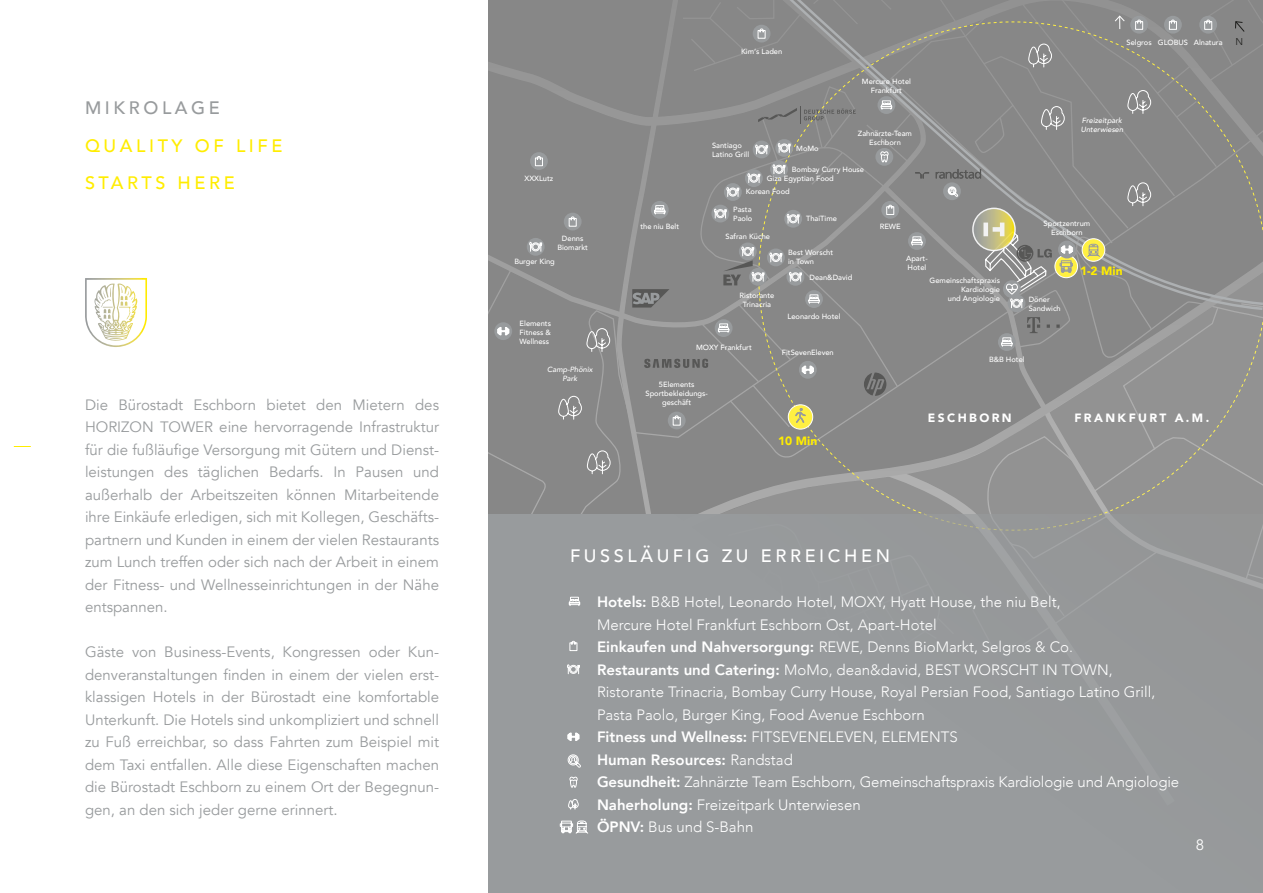
<style>
.page{position:relative;width:1263px;height:893px;background:#fff}
.page>*{position:absolute;margin:0;border:0;box-sizing:border-box;transform-origin:0 0}
.t1{font:500 18px/37.5px "Avenir";letter-spacing:.2em;color:#ffed00}
.t2{font:500 18px "Avenir";letter-spacing:.2em;color:#fff}
.t3{font:500 18px "Avenir";letter-spacing:.2em;color:#989b9d}
.t4{font:15px/22.5px "Avenir";color:#989b9d;text-align:justify}
.t5{font:300 15px/22.5px "Avenir";color:#fff}
.t6{font:800 15px "Avenir";color:#fff}
.t7{font:15px "Avenir";color:#fff}
.t8{font:900 12px "Avenir";letter-spacing:.2em;color:#fff}
.t9{font:900 12px "Avenir";color:#ffed00}
.t10{font:300 9.9px "Avenir";color:#1d1d1b}
.t11{font:500 7.5px/9px "Avenir";color:#fff;text-align:center}
.t12{font:italic 500 7.5px/9px "Avenir";color:#fff}
.s1{font-weight:800}
.s2{font-weight:300}
</style>
<div class="page">
<div style="left:488px;top:0;width:144px;height:311px;background:#878787"></div>
<div style="left:527px;top:238px;width:18px;height:18px;background:#989b9d;border-radius:50%"></div>
<svg style="left:529px;top:242px;width:13px;height:10px"></svg>
<div style="left:564px;top:213px;width:18px;height:17px;background:#989b9d;border-radius:50%"></div>
<svg style="left:569px;top:216px;width:8px;height:11px"></svg>
<div style="left:530px;top:152px;width:18px;height:18px;background:#989b9d;border-radius:50%"></div>
<svg style="left:535px;top:156px;width:8px;height:10px"></svg>
<div style="left:488px;top:266px;width:123px;height:248px;background:#878787"></div>
<svg style="left:85px;top:278px;width:62px;height:69px"></svg>
<div style="left:488px;top:514px;width:775px;height:379px;background:#989b9d"></div>
<svg style="left:567px;top:664px;width:13px;height:10px"></svg>
<svg style="left:569px;top:776px;width:9px;height:12px"></svg>
<svg style="left:568px;top:597px;width:12px;height:9px"></svg>
<svg style="left:567px;top:754px;width:14px;height:14px"></svg>
<svg style="left:568px;top:799px;width:11px;height:11px"></svg>
<svg style="left:569px;top:641px;width:8px;height:10px"></svg>
<svg style="left:567px;top:733px;width:12px;height:8px"></svg>
<svg style="left:560px;top:821px;width:28px;height:13px"></svg>
<svg style="left:632px;top:0;width:631px;height:589px;background:#8d8e8d"></svg>
<svg style="left:14px;top:446px;width:17px;height:1px"></svg>
<p class="t3" style="left:85px;top:92px;width:136px">MIKROLAGE</p>
<p class="t1" style="left:85px;top:126px;width:199px">QUALITY OF LIFE<br>STARTS HERE</p>
<p class="t4" style="left:85px;top:394px;width:355px">Die Bürostadt Eschborn bietet den Mietern des HORIZON TOWER eine hervorragende Infrastruktur für die fußläufige Versorgung mit Gütern und Dienst&shy;leistungen des täglichen Bedarfs. In Pausen und außerhalb der Arbeitszeiten können Mitarbeitende ihre Einkäufe erledigen, sich mit Kollegen, Geschäfts&shy;partnern und Kunden in einem der vielen Restaurants zum Lunch treffen oder sich nach der Arbeit in einem der Fitness- und Wellnesseinrichtungen in der Nähe entspannen.</p>
<p class="t4" style="left:85px;top:641px;width:356px">Gäste von Business-Events, Kongressen oder Kun&shy;denveranstaltungen finden in einem der vielen erst&shy;klassigen Hotels in der Bürostadt eine komfortable Unterkunft. Die Hotels sind unkompliziert und schnell zu Fuß erreichbar, so dass Fahrten zum Beispiel mit dem Taxi entfallen. Alle diese Eigenschaften machen die Bürostadt Eschborn zu einem Ort der Begegnun&shy;gen, an den sich jeder gerne erinnert.</p>
<p class="t11" style="left:524px;top:174px;width:30px">XXXLutz</p>
<p class="t11" style="left:557px;top:234px;width:32px">Denns<br>Biomarkt</p>
<p class="t11" style="left:514px;top:257px;width:42px">Burger King</p>
<p class="t11" style="left:520px;top:318px;width:33px;text-align:justify">Elements Fitness &amp; Wellness</p>
<p class="t12" style="left:547px;top:365px;width:47px;text-align:center">Camp-Phönix<br>Park</p>
<p class="t11" style="left:640px;top:221px;width:40px">the niu Belt</p>
<p class="t11" style="left:741px;top:47px;width:43px">Kim‘s Laden</p>
<p class="t11" style="left:712px;top:140px;width:39px;text-align:left">Santiago<br>Latino Grill</p>
<p class="t11" style="left:796px;top:144px;width:24px">MoMo</p>
<p class="t11" style="left:862px;top:76px;width:51px">Mercure Hotel<br>Frankfurt</p>
<p class="t11" style="left:858px;top:128px;width:56px">Zahnärzte-Team<br>Eschborn</p>
<p class="t11" style="left:792px;top:164px;width:74px">Bombay Curry House</p>
<p class="t11" style="left:767px;top:173px;width:69px">Giza Egyptian Food</p>
<p class="t11" style="left:746px;top:187px;width:46px">Korean Food</p>
<p class="t11" style="left:733px;top:205px;width:21px;text-align:left">Pasta<br>Paolo</p>
<p class="t11" style="left:725px;top:231px;width:46px">Safran Küche</p>
<p class="t11" style="left:806px;top:214px;width:32px">ThaiTime</p>
<p class="t11" style="left:880px;top:222px;width:22px">REWE</p>
<p class="t11" style="left:1126px;top:37px;width:98px">Selgros GLOBUS Alnatura</p>
<p class="t12" style="left:1081px;top:116px;width:44px">Freizeitpark<br>Unterwiesen</p>
<p class="t11" style="left:1043px;top:219px;width:48px">Sportzentrum<br>Eschborn</p>
<p class="t11" style="left:788px;top:248px;width:47px;text-align:left">Best Worscht in Town</p>
<p class="t11" style="left:906px;top:253px;width:23px;text-align:left">Apart-<br>Hotel</p>
<p class="t11" style="left:809px;top:272px;width:44px">Dean&amp;David</p>
<p class="t11" style="left:930px;top:275px;width:72px;text-align:right">Gemeinschaftspraxis<br>Kardiologie<br>und Angiologie</p>
<p class="t11" style="left:740px;top:290px;width:36px">Ristorante<br>Trinacria</p>
<p class="t11" style="left:1029px;top:295px;width:34px;text-align:left">Döner<br>Sandwich</p>
<p class="t11" style="left:696px;top:342px;width:57px">MOXY Frankfurt</p>
<p class="t11" style="left:787px;top:312px;width:55px">Leonardo Hotel</p>
<p class="t11" style="left:782px;top:347px;width:53px">FitSevenEleven</p>
<p class="t11" style="left:989px;top:355px;width:37px">B&amp;B Hotel</p>
<p class="t9" style="left:1080px;top:261px;width:44px">1-2 Min</p>
<p class="t11" style="left:645px;top:380px;width:64px">5Elements<br>Sportbekleidungs&shy;geschäft</p>
<p class="t9" style="left:778px;top:431px;width:41px">10 Min</p>
<p class="t8" style="left:928px;top:408px;width:85px">ESCHBORN</p>
<p class="t8" style="left:1074px;top:408px;width:136px">FRANKFURT A.M.</p>
<p class="t10" style="left:1235px;top:35px;width:9px">N</p>
<p class="t2" style="left:570px;top:540px;width:321px">FUSSLÄUFIG ZU ERREICHEN</p>
<p class="t5" style="left:597px;top:591px;width:465px;text-indent:-27px"><span class="s1">• Hotels:</span> B&amp;B Hotel, Leonardo Hotel, MOXY, Hyatt House, the niu Belt,<br>Mercure Hotel Frankfurt Eschborn Ost, Apart-Hotel</p>
<p class="t5" style="left:570px;top:636px;width:505px"><span class="s1">• Einkaufen und Nahversorgung:</span> REWE, Denns BioMarkt, Selgros &amp; Co.</p>
<p class="t5" style="left:597px;top:658px;width:560px;text-indent:-27px"><span class="s1">• Restaurants und Catering:</span> MoMo, dean&amp;david, BEST WORSCHT IN TOWN,<br>Ristorante Trinacria, Bombay Curry House, Royal Persian Food, Santiago Latino Grill,<br>Pasta Paolo, Burger King, Food Avenue Eschborn</p>
<p class="t5" style="left:570px;top:726px;width:389px"><span class="s1">• Fitness und Wellness:</span> FITSEVENELEVEN, ELEMENTS</p>
<p class="t6" style="left:570px;top:748px;width:224px">• Human Resources: <span class="s2">Randstad</span></p>
<p class="t5" style="left:570px;top:771px;width:611px"><span class="s1">• Gesundheit:</span> Zahnärzte Team Eschborn, Gemeinschaftspraxis Kardiologie und Angiologie</p>
<p class="t5" style="left:597px;top:793px;width:265px;text-indent:-27px"><span class="s1">• Naherholung:</span> Freizeitpark Unterwiesen<br><span class="s1">ÖPNV:</span> Bus und S-Bahn</p>
<p class="t7" style="left:1196px;top:835px;width:10px">8</p>
</div>
